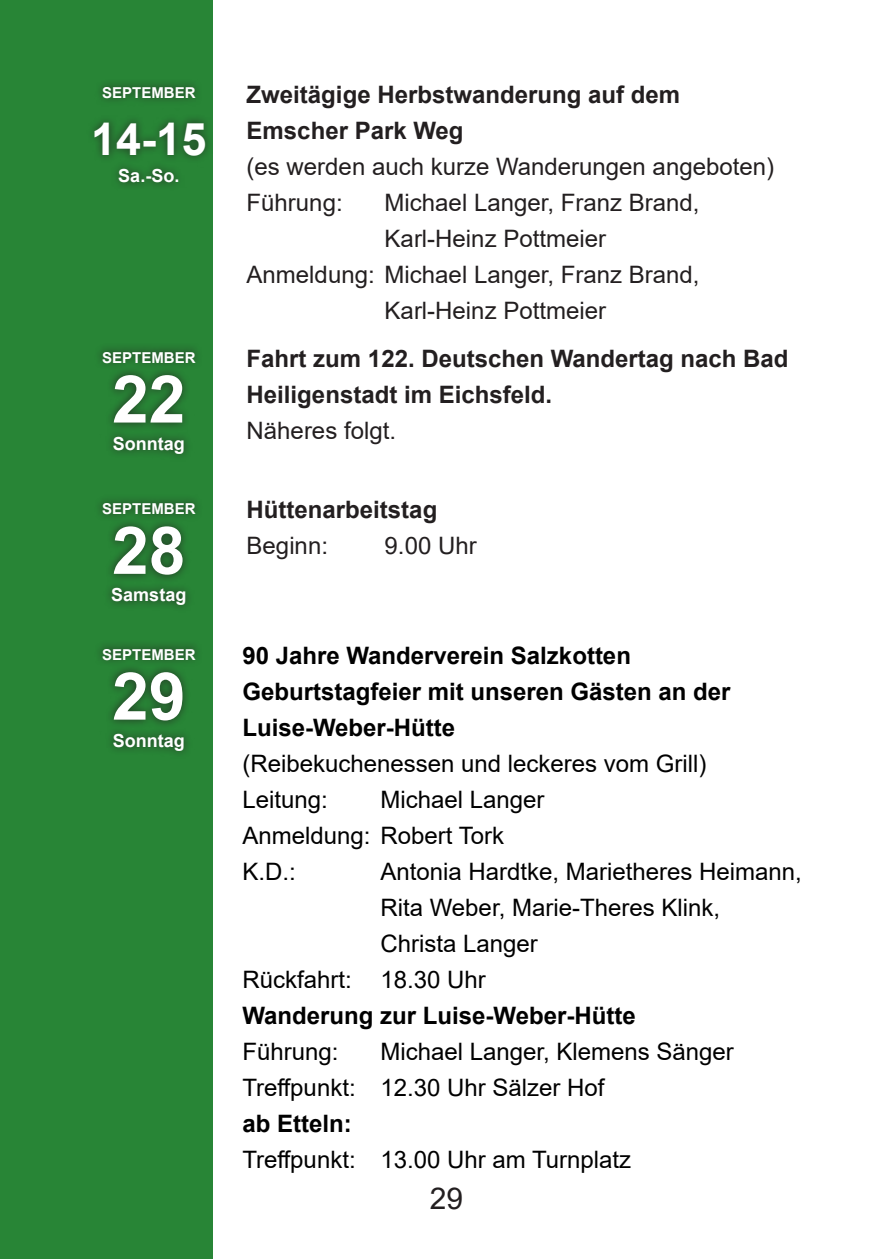
<style>
.page{position:relative;width:893px;height:1259px;background:#fff}
.page>*{position:absolute;margin:0;border:0;box-sizing:border-box;transform-origin:0 0}
.t1{font:700 66px "Arial";color:#fff}
.t2{font:700 45px "Arial";color:#fff}
.t3{font:30px "Arial";color:#231f20}
.t4{font:24px/36px "Arial";color:#000}
.t5{font:24px/36px "Arial";color:#231f20}
.t6{font:700 24px/36px "Arial";color:#231f20}
.t7{font:700 24px/36px "Arial";color:#000}
.t8{font:700 18px "Arial";color:#fff}
.t9{font:700 15px "Arial";color:#fff}
</style>
<div class="page">
<div style="left:0;top:0;width:213px;height:1259px;background:#288536"></div>
<div style="left:86px;top:78px;width:127px;height:113px;background:#231f20;opacity:.75"></div>
<div style="left:95px;top:494px;width:109px;height:119px;background:#231f20;opacity:.75"></div>
<div style="left:95px;top:343px;width:109px;height:118px;background:#231f20;opacity:.75"></div>
<div style="left:95px;top:640px;width:109px;height:118px;background:#231f20;opacity:.75"></div>
<p class="t9" style="left:102px;top:87px;width:95px">SEPTEMBER</p>
<h2 class="t2" style="left:91px;top:122px;width:117px">14-15</h2>
<p class="t8" style="left:118px;top:169px;width:63px">Sa.-So.</p>
<p class="t9" style="left:102px;top:351px;width:95px">SEPTEMBER</p>
<h1 class="t1" style="left:112px;top:374px;width:75px">22</h1>
<p class="t8" style="left:113px;top:436px;width:73px">Sonntag</p>
<p class="t9" style="left:102px;top:503px;width:95px">SEPTEMBER</p>
<h1 class="t1" style="left:112px;top:526px;width:75px">28</h1>
<p class="t8" style="left:111px;top:588px;width:77px">Samstag</p>
<p class="t9" style="left:102px;top:648px;width:95px">SEPTEMBER</p>
<h1 class="t1" style="left:112px;top:671px;width:75px">29</h1>
<p class="t8" style="left:113px;top:733px;width:73px">Sonntag</p>
<p class="t6" style="left:247px;top:78px;width:435px">Zweitägige Herbstwanderung auf dem<br>Emscher Park Weg</p>
<p class="t5" style="left:247px;top:150px;width:529px">(es werden auch kurze Wanderungen angeboten)<br>Führung:</p>
<p class="t5" style="left:385px;top:186px;width:316px">Michael Langer, Franz Brand,</p>
<p class="t5" style="left:385px;top:222px;width:223px">Karl-Heinz Pottmeier</p>
<p class="t5" style="left:247px;top:258px;width:454px">Anmeldung: Michael Langer, Franz Brand,</p>
<p class="t5" style="left:385px;top:294px;width:223px">Karl-Heinz Pottmeier</p>
<p class="t6" style="left:247px;top:343px;width:543px">Fahrt zum 122. Deutschen Wandertag nach Bad<br>Heiligenstadt im Eichsfeld.</p>
<p class="t5" style="left:247px;top:415px;width:151px">Näheres folgt.</p>
<p class="t6" style="left:247px;top:494px;width:192px">Hüttenarbeitstag</p>
<p class="t5" style="left:247px;top:530px;width:83px">Beginn:</p>
<p class="t5" style="left:385px;top:530px;width:94px">9.00 Uhr</p>
<p class="t7" style="left:242px;top:640px;width:490px">90 Jahre Wanderverein Salzkotten<br>Geburtstagfeier mit unseren Gästen an der<br>Luise-Weber-Hütte</p>
<p class="t4" style="left:242px;top:748px;width:466px">(Reibekuchenessen und leckeres vom Grill)<br>Leitung:</p>
<p class="t4" style="left:242px;top:784px;width:304px;text-indent:138px">Michael Langer<br>Anmeldung: Robert Tork<br>K.D.:</p>
<p class="t4" style="left:380px;top:856px;width:423px">Antonia Hardtke, Marietheres Heimann,</p>
<p class="t4" style="left:380px;top:892px;width:341px">Rita Weber, Marie-Theres Klink,</p>
<p class="t4" style="left:380px;top:928px;width:159px">Christa Langer</p>
<p class="t4" style="left:242px;top:964px;width:245px">Rückfahrt: 18.30 Uhr</p>
<p class="t7" style="left:242px;top:1000px;width:395px">Wanderung zur Luise-Weber-Hütte</p>
<p class="t4" style="left:242px;top:1036px;width:98px">Führung:</p>
<p class="t4" style="left:242px;top:1036px;width:493px;text-indent:138px">Michael Langer, Klemens Sänger<br>Tre昀昀punkt: 12.30 Uhr Sälzer Hof</p>
<p class="t7" style="left:242px;top:1108px;width:111px">ab Etteln:</p>
<p class="t4" style="left:242px;top:1141px;width:390px">Tre昀昀punkt: 13.00 Uhr am Turnplatz</p>
<p class="t3" style="left:430px;top:1186px;width:35px">29</p>
</div>
